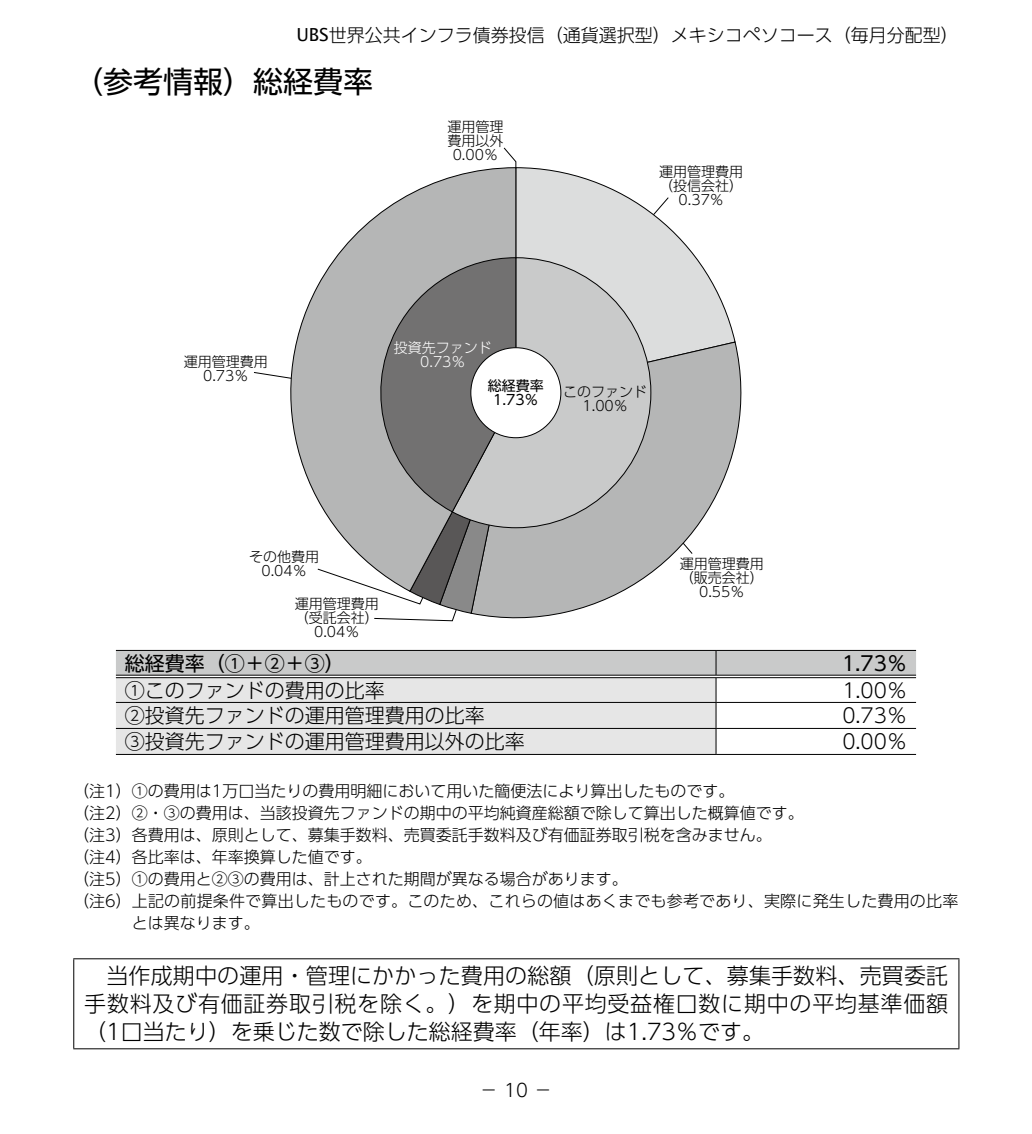
<style>
.page{position:relative;width:1032px;height:1134px;background:#fff}
.page>*{position:absolute;margin:0;border:0;box-sizing:border-box;transform-origin:0 0}
.t1{font:30px "UD Shin Go Pro";color:#000}
.t2{font:300 22px/28px "UD Shin Go Pro";letter-spacing:.015em;color:#000;text-align:justify}
.t3{font:300 20px "UD Shin Go Pro";color:#000}
.t4{font:20px "UD Shin Go Pro";color:#000}
.t5{font:300 18px "UD Shin Go Pro";color:#000}
.t6{font:300 16px "UD Shin Go Pro";color:#000}
.t7{font:300 14px/14px "UD Shin Go Pro";color:#000;text-align:center}
.t8{font:300 14px/14px "UD Shin Go Pro";color:#fff;text-align:center}
.t9{font:14px/14px "UD Shin Go Pro";color:#000;text-align:center}
.s1{font-family:"Lucida Sans Unicode";font-weight:400}
</style>
<div class="page">
<svg style="left:116px;top:650px;width:800px;height:104px"></svg>
<hr style="left:116px;top:754px;width:600px;height:1px;background:#000">
<hr style="left:716px;top:754px;width:200px;height:1px;background:#000">
<hr style="left:116px;top:675px;width:600px;height:1px;background:#000">
<hr style="left:116px;top:677px;width:600px;height:1px;background:#000">
<hr style="left:716px;top:675px;width:200px;height:1px;background:#000">
<hr style="left:716px;top:677px;width:200px;height:1px;background:#000">
<hr style="left:73px;top:958px;width:886px;height:1px;background:#000">
<hr style="left:73px;top:959px;width:1px;height:89px;background:#000">
<hr style="left:958px;top:959px;width:1px;height:89px;background:#000">
<hr style="left:73px;top:1048px;width:886px;height:1px;background:#000">
<svg style="left:503px;top:147px;width:14px;height:20px"></svg>
<svg style="left:517px;top:167px;width:219px;height:174px"></svg>
<svg style="left:521px;top:341px;width:221px;height:278px"></svg>
<svg style="left:259px;top:167px;width:258px;height:330px"></svg>
<svg style="left:521px;top:257px;width:131px;height:272px"></svg>
<svg style="left:316px;top:257px;width:205px;height:365px"></svg>
<div style="left:471px;top:348px;width:90px;height:90px;background:#fff;border-radius:50%"></div>
<p class="t5" style="left:296px;top:20px;width:664px"><span class="s1">UBS</span>世界公共インフラ債券投信（通貨選択型）メキシコペソコース（毎月分配型）</p>
<h1 class="t1" style="left:73px;top:57px;width:301px">（参考情報）総経費率</h1>
<p class="t7" style="left:184px;top:354px;width:85px">運用管理費用<br>0.73％</p>
<p class="t7" style="left:447px;top:119px;width:57px">運用管理費用以外<br>0.00％</p>
<p class="t7" style="left:659px;top:164px;width:85px">運用管理費用（投信会社）<br>0.37％</p>
<p class="t8" style="left:394px;top:340px;width:99px">投資先ファンド<br>0.73％</p>
<p class="t9" style="left:488px;top:378px;width:57px">総経費率<br>1.73％</p>
<p class="t7" style="left:563px;top:384px;width:85px">このファンド<br>1.00％</p>
<p class="t7" style="left:249px;top:550px;width:71px">その他費用<br>0.04％</p>
<p class="t7" style="left:295px;top:596px;width:85px">運用管理費用（受託会社）<br>0.04％</p>
<p class="t7" style="left:680px;top:556px;width:85px">運用管理費用（販売会社）<br>0.55％</p>
<p class="t4" style="left:125px;top:647px;width:222px">総経費率（①＋②＋③）</p>
<p class="t4" style="left:842px;top:647px;width:66px">1.73％</p>
<p class="t3" style="left:125px;top:674px;width:262px">①このファンドの費用の比率</p>
<p class="t3" style="left:842px;top:674px;width:66px">1.00％</p>
<p class="t3" style="left:125px;top:699px;width:362px">②投資先ファンドの運用管理費用の比率</p>
<p class="t3" style="left:842px;top:699px;width:66px">0.73％</p>
<p class="t3" style="left:125px;top:725px;width:402px">③投資先ファンドの運用管理費用以外の比率</p>
<p class="t3" style="left:842px;top:725px;width:66px">0.00％</p>
<p class="t6" style="left:73px;top:778px;width:663px">（注1）①の費用は1万口当たりの費用明細において用いた簡便法により算出したものです。</p>
<p class="t6" style="left:73px;top:800px;width:732px">（注2）②・③の費用は、当該投資先ファンドの期中の平均純資産総額で除して算出した概算値です。</p>
<p class="t6" style="left:73px;top:822px;width:700px">（注3）各費用は、原則として、募集手数料、売買委託手数料及び有価証券取引税を含みません。</p>
<p class="t6" style="left:73px;top:844px;width:300px">（注4）各比率は、年率換算した値です。</p>
<p class="t6" style="left:73px;top:866px;width:556px">（注5）①の費用と②③の費用は、計上された期間が異なる場合があります。</p>
<p class="t6" style="left:73px;top:888px;width:886px">（注6）上記の前提条件で算出したものです。このため、これらの値はあくまでも参考であり、実際に発生した費用の比率</p>
<p class="t6" style="left:132px;top:910px;width:129px">とは異なります。</p>
<h2 class="t2" style="left:84px;top:961px;width:865px">　当作成期中の運用・管理にかかった費用の総額（原則として、募集手数料、売買委託手数料及び有価証券取引税を除く。）を期中の平均受益権口数に期中の平均基準価額（1口当たり）を乗じた数で除した総経費率（年率）は1.73％です。</h2>
<p class="t5" style="left:504px;top:1076px;width:25px">10</p>
<p class="t5" style="left:480px;top:1076px;width:73px">－　　－</p>
</div>
